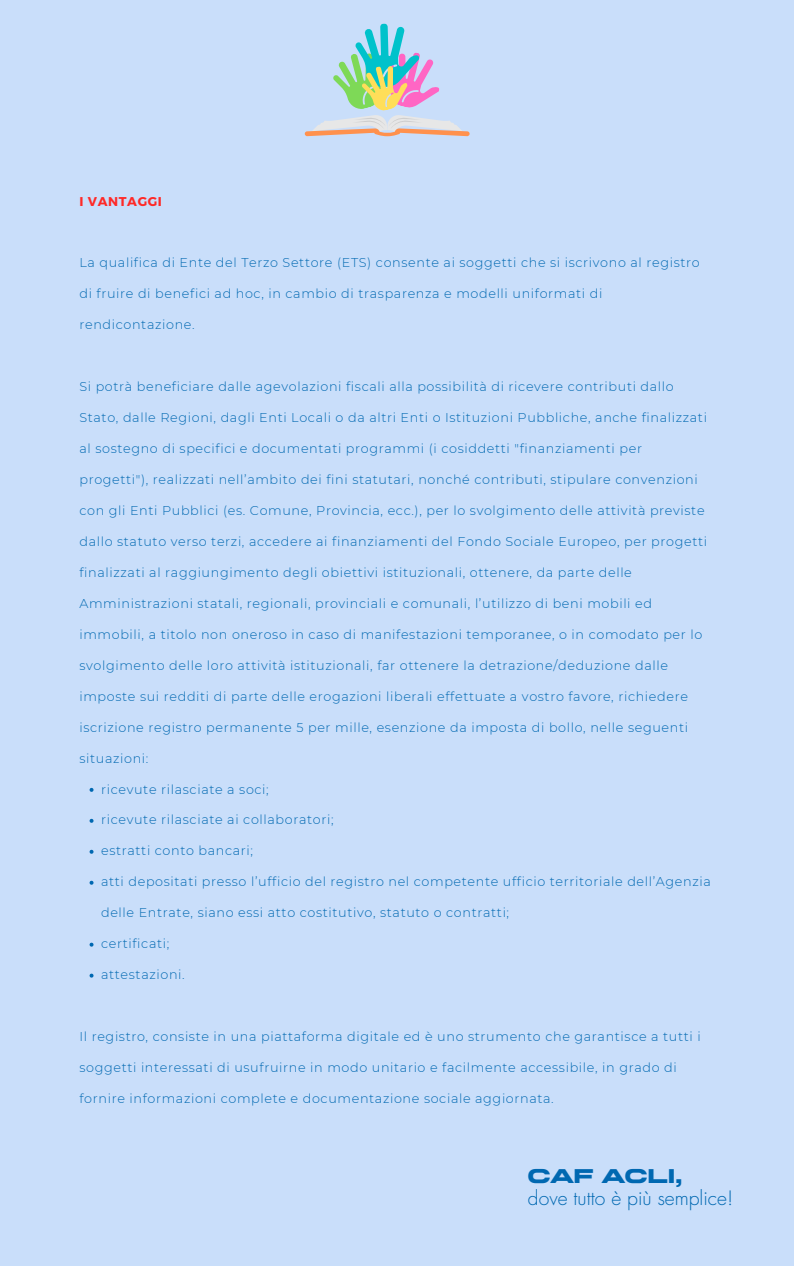
<style>
.page{position:relative;width:794px;height:1266px;background:#fff}
.page>*{position:absolute;margin:0;border:0;box-sizing:border-box;transform-origin:0 0}
.t1{font:700 19.8px "Miedinger W01";color:#0068b1}
.t2{font:300 19.27px "Futura Std";color:#0068b1}
.t3{font:300 12.75px "Montserrat";letter-spacing:.05em;color:#0068b1}
.t4{font:700 12.75px "Montserrat";letter-spacing:.05em;color:#ff2927}
</style>
<div class="page">
<div style="left:0;top:0;width:793px;height:1266px;background:#c9defa"></div>
<svg style="left:89px;top:788px;width:4px;height:4px"></svg>
<svg style="left:89px;top:819px;width:4px;height:4px"></svg>
<svg style="left:89px;top:850px;width:4px;height:4px"></svg>
<svg style="left:89px;top:881px;width:4px;height:3px"></svg>
<svg style="left:89px;top:942px;width:4px;height:4px"></svg>
<svg style="left:89px;top:973px;width:4px;height:4px"></svg>
<svg style="left:304px;top:23px;width:165px;height:113px"></svg>
<p class="t4" style="left:79px;top:194px;width:84px">I VANTAGGI</p>
<p class="t3" style="left:79px;top:255px;width:621px">La qualifica di Ente del Terzo Settore (ETS) consente ai soggetti che si iscrivono al registro</p>
<p class="t3" style="left:79px;top:286px;width:524px">di fruire di benefici ad hoc, in cambio di trasparenza e modelli uniformati di</p>
<p class="t3" style="left:79px;top:317px;width:117px">rendicontazione.</p>
<p class="t3" style="left:79px;top:379px;width:595px">Si potrà beneficiare dalle agevolazioni fiscali alla possibilità di ricevere contributi dallo</p>
<p class="t3" style="left:79px;top:410px;width:628px">Stato, dalle Regioni, dagli Enti Locali o da altri Enti o Istituzioni Pubbliche, anche finalizzati</p>
<p class="t3" style="left:79px;top:440px;width:563px">al sostegno di specifici e documentati programmi (i cosiddetti "finanziamenti per</p>
<p class="t3" style="left:79px;top:471px;width:619px">progetti"), realizzati nell’ambito dei fini statutari, nonché contributi, stipulare convenzioni</p>
<p class="t3" style="left:79px;top:502px;width:626px">con gli Enti Pubblici (es. Comune, Provincia, ecc.), per lo svolgimento delle attività previste</p>
<p class="t3" style="left:79px;top:533px;width:629px">dallo statuto verso terzi, accedere ai finanziamenti del Fondo Sociale Europeo, per progetti</p>
<p class="t3" style="left:79px;top:564px;width:553px">finalizzati al raggiungimento degli obiettivi istituzionali, ottenere, da parte delle</p>
<p class="t3" style="left:79px;top:595px;width:574px">Amministrazioni statali, regionali, provinciali e comunali, l’utilizzo di beni mobili ed</p>
<p class="t3" style="left:79px;top:626px;width:624px">immobili, a titolo non oneroso in caso di manifestazioni temporanee, o in comodato per lo</p>
<p class="t3" style="left:79px;top:657px;width:589px">svolgimento delle loro attività istituzionali, far ottenere la detrazione/deduzione dalle</p>
<p class="t3" style="left:79px;top:688px;width:609px">imposte sui redditi di parte delle erogazioni liberali effettuate a vostro favore, richiedere</p>
<p class="t3" style="left:79px;top:719px;width:609px">iscrizione registro permanente 5 per mille, esenzione da imposta di bollo, nelle seguenti</p>
<p class="t3" style="left:79px;top:750px;width:70px">situazioni:</p>
<p class="t3" style="left:101px;top:781px;width:169px">ricevute rilasciate a soci;</p>
<p class="t3" style="left:101px;top:812px;width:234px">ricevute rilasciate ai collaboratori;</p>
<p class="t3" style="left:101px;top:843px;width:153px">estratti conto bancari;</p>
<p class="t3" style="left:101px;top:874px;width:611px">atti depositati presso l’ufficio del registro nel competente ufficio territoriale dell’Agenzia</p>
<p class="t3" style="left:101px;top:905px;width:409px">delle Entrate, siano essi atto costitutivo, statuto o contratti;</p>
<p class="t3" style="left:101px;top:936px;width:70px">certificati;</p>
<p class="t3" style="left:101px;top:967px;width:85px">attestazioni.</p>
<p class="t3" style="left:79px;top:1029px;width:622px">Il registro, consiste in una piattaforma digitale ed è uno strumento che garantisce a tutti i</p>
<p class="t3" style="left:79px;top:1060px;width:598px">soggetti interessati di usufruirne in modo unitario e facilmente accessibile, in grado di</p>
<p class="t3" style="left:79px;top:1090px;width:475px">fornire informazioni complete e documentazione sociale aggiornata.</p>
<p class="t1" style="left:527px;top:1163px;width:156px">CAF ACLI,</p>
<p class="t2" style="left:527px;top:1189px;width:207px">dove tutto è più semplice!</p>
</div>
